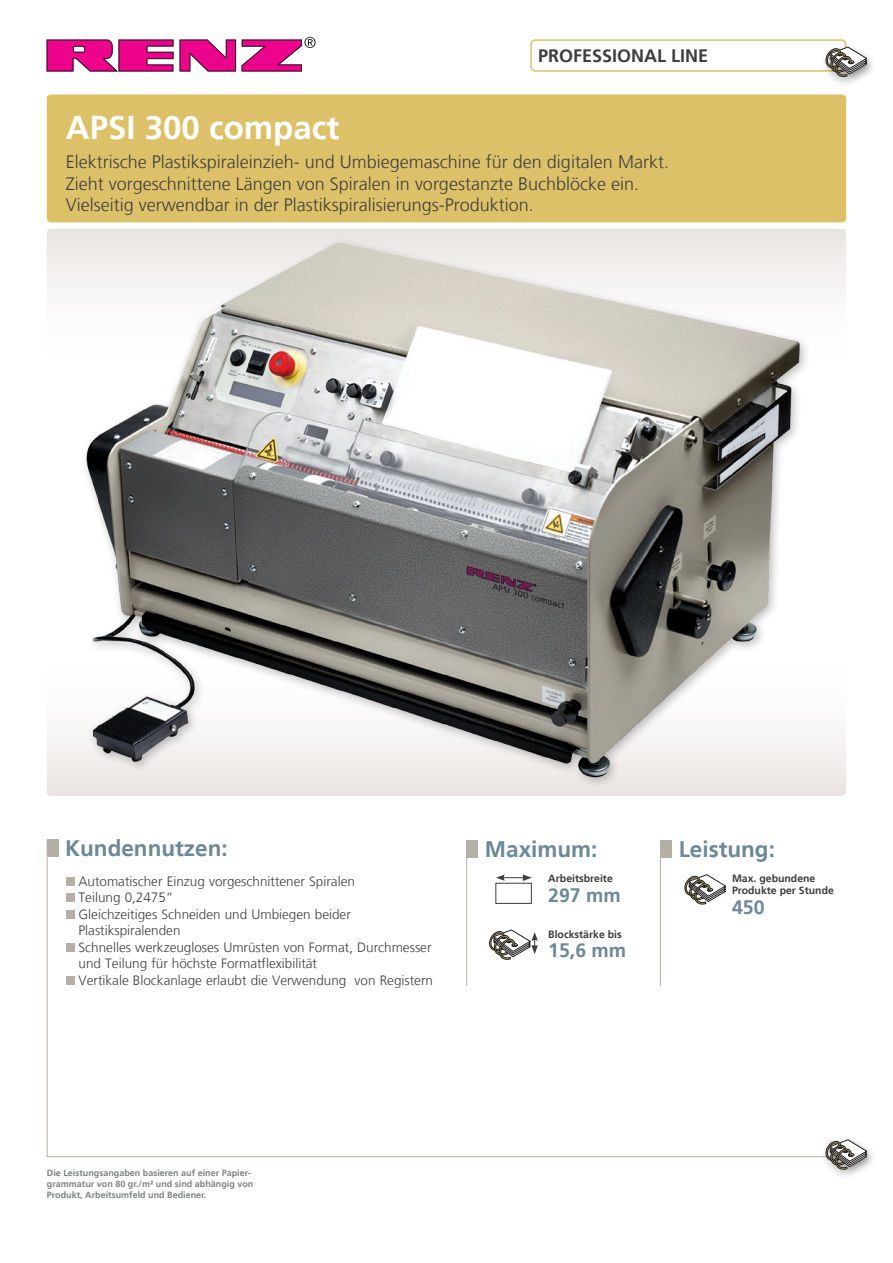
<style>
.page{position:relative;width:893px;height:1263px;background:#fff}
.page>*{position:absolute;margin:0;border:0;box-sizing:border-box;transform-origin:0 0}
.t1{font:700 33px "Frutiger LT";color:#fff}
.t2{font:700 22.5px "Frutiger LT";color:#6c8998}
.t3{font:700 19.5px "Frutiger LT";color:#6c8998}
.t4{font:300 18px/21.6px "Frutiger LT";color:#3e3e3f}
.t5{font:700 18px "Frutiger LT";color:#3e3e3f}
.t6{font:300 13.5px/16.5px "Frutiger LT";color:#3e3e3f}
.t7{font:700 10.5px/12px "Frutiger LT";color:#3e3e3f}
.t8{font:700 9px/10.8px "Frutiger LT";color:#808285}
</style>
<div class="page">
<div style="left:47px;top:659px;width:799px;height:137px;background:linear-gradient(to bottom,#fff,#ebe7e4);border-radius:4px"></div>
<hr style="left:47px;top:1156px;width:799px;height:1px;background:#b6afa6">
<div style="left:495px;top:883px;width:37px;height:21px;background:#fff;border:1px solid #3e3e3f"></div>
<svg style="left:496px;top:874px;width:36px;height:7px"></svg>
<svg style="left:685px;top:874px;width:40px;height:30px"></svg>
<svg style="left:489px;top:930px;width:49px;height:29px"></svg>
<div style="left:47px;top:229px;width:799px;height:137px;background:linear-gradient(to bottom,#ebe7e4,#fff);border-radius:4px"></div>
<div style="left:47px;top:95px;width:799px;height:127px;background:#dcc169;border-radius:4px"></div>
<div style="left:530px;top:39px;width:316px;height:33px;border:2px solid #dcc169;border-radius:4px"></div>
<svg style="left:46px;top:37px;width:270px;height:35px"></svg>
<hr style="left:47px;top:840px;width:1px;height:317px;background:#b6afa6">
<div style="left:47px;top:840px;width:12px;height:17px;background:#b6afa6"></div>
<hr style="left:466px;top:840px;width:1px;height:146px;background:#b6afa6">
<div style="left:467px;top:840px;width:11px;height:17px;background:#b6afa6"></div>
<hr style="left:660px;top:840px;width:1px;height:146px;background:#b6afa6">
<div style="left:660px;top:840px;width:12px;height:17px;background:#b6afa6"></div>
<div style="left:820px;top:43px;width:56px;height:45px;background:#231f20;opacity:.5"></div>
<svg style="left:826px;top:47px;width:41px;height:30px"></svg>
<div style="left:820px;top:1136px;width:56px;height:45px;background:#231f20;opacity:.5"></div>
<svg style="left:826px;top:1139px;width:41px;height:30px"></svg>
<img style="left:47px;top:229px;width:767px;height:561px">
<div style="left:66px;top:877px;width:8px;height:9px;background:#b6afa6"></div>
<div style="left:66px;top:894px;width:8px;height:8px;background:#b6afa6"></div>
<div style="left:66px;top:910px;width:8px;height:9px;background:#b6afa6"></div>
<div style="left:66px;top:943px;width:8px;height:9px;background:#b6afa6"></div>
<div style="left:66px;top:976px;width:8px;height:9px;background:#b6afa6"></div>
<p class="t5" style="left:538px;top:45px;width:172px">PROFESSIONAL LINE</p>
<p class="t1" style="left:66px;top:108px;width:275px">APSI 300 compact</p>
<p class="t4" style="left:66px;top:151px;width:605px">Elektrische Plastikspiraleinzieh- und Umbiegemaschine für den digitalen Markt.<br>Zieht vorgeschnittene Längen von Spiralen in vorgestanzte Buchblöcke ein.<br>Vielseitig verwendbar in der Plastikspiralisierungs-Produktion.</p>
<p class="t2" style="left:65px;top:835px;width:164px">Kundennutzen:</p>
<p class="t6" style="left:79px;top:873px;width:278px">Automatischer Einzug vorgeschnittener Spiralen<br>Teilung 0,2475“</p>
<p class="t6" style="left:79px;top:906px;width:356px">Gleichzeitiges Schneiden und Umbiegen beider Plastikspiralenden<br>Schnelles werkzeugloses Umrüsten von Format, Durchmesser und Teilung für höchste Formatflexibilität<br>Vertikale Blockanlage erlaubt die Verwendung von Registern</p>
<p class="t2" style="left:485px;top:836px;width:114px">Maximum:</p>
<p class="t2" style="left:679px;top:836px;width:98px">Leistung:</p>
<p class="t7" style="left:548px;top:873px;width:66px">Arbeitsbreite</p>
<p class="t3" style="left:548px;top:884px;width:74px">297 mm</p>
<p class="t7" style="left:732px;top:873px;width:103px">Max. gebundene<br>Produkte per Stunde</p>
<p class="t3" style="left:732px;top:896px;width:34px">450</p>
<p class="t7" style="left:548px;top:928px;width:75px">Blockstärke bis</p>
<p class="t3" style="left:548px;top:939px;width:80px">15,6 mm</p>
<p class="t8" style="left:47px;top:1168px;width:208px">Die Leistungsangaben basieren auf einer Papier&shy;grammatur von 80 gr./m² und sind abhängig von<br>Produkt, Arbeitsumfeld und Bediener.</p>
</div>
